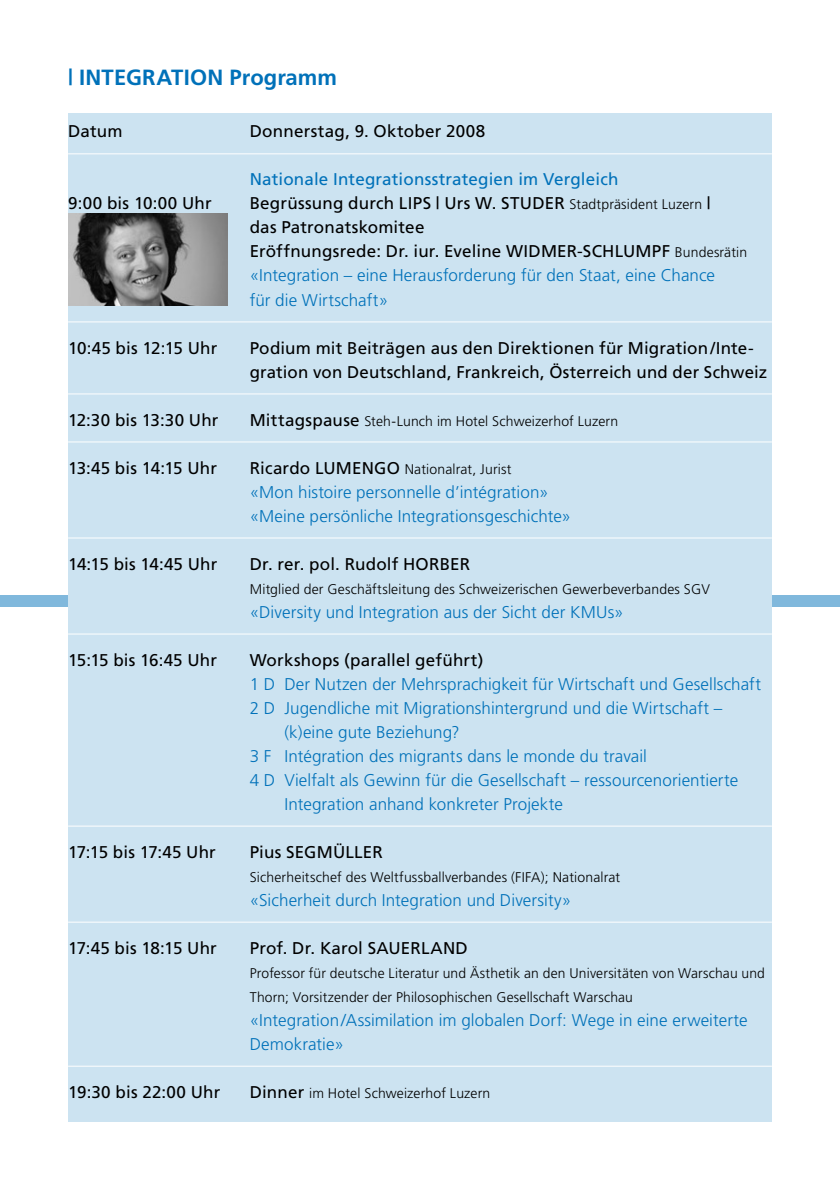
<style>
.page{position:relative;width:840px;height:1191px;background:#fff}
.page>*{position:absolute;margin:0;border:0;box-sizing:border-box;transform-origin:0 0}
.t1{font:700 22px "Frutiger";letter-spacing:.01em;color:#0071b9}
.t2{font:17px/24px "Frutiger";letter-spacing:.01em;color:#000}
.t3{font:300 17px/24px "Frutiger";letter-spacing:.005em;color:#0071b9}
.t4{font:17px "Frutiger";letter-spacing:.01em;color:#0071b9}
.t5{font:300 14px/24px "Frutiger";letter-spacing:.01em;color:#000}
.s1{font-weight:300;font-size:14px}
.s2{font-weight:300;color:#0071b9}
.s3{font-weight:400;font-size:17px}
</style>
<div class="page">
<div style="left:0;top:595px;width:839px;height:12px;background:#80b8dc"></div>
<div style="left:68px;top:113px;width:703px;height:1008px;background:#cce3f1"></div>
<hr style="left:68px;top:153px;width:703px;height:1px;background:#fff">
<hr style="left:68px;top:321px;width:703px;height:1px;background:#fff">
<hr style="left:68px;top:393px;width:703px;height:1px;background:#fff">
<hr style="left:68px;top:441px;width:703px;height:1px;background:#fff">
<hr style="left:68px;top:537px;width:703px;height:1px;background:#fff">
<hr style="left:68px;top:633px;width:703px;height:1px;background:#fff">
<hr style="left:68px;top:825px;width:703px;height:1px;background:#fff">
<hr style="left:68px;top:921px;width:703px;height:1px;background:#fff">
<hr style="left:68px;top:1065px;width:703px;height:1px;background:#fff">
<img style="left:68px;top:214px;width:159px;height:92px">
<p class="t1" style="left:68px;top:65px;width:270px">| Integration Programm</p>
<p class="t2" style="left:68px;top:119px;width:56px">Datum</p>
<p class="t2" style="left:249px;top:119px;width:237px">Donnerstag, 9. Oktober 2008</p>
<p class="t4" style="left:249px;top:169px;width:370px">Nationale Integrationsstrategien im Vergleich</p>
<p class="t2" style="left:68px;top:191px;width:145px">9:00 bis 10:00 Uhr</p>
<p class="t2" style="left:249px;top:191px;width:498px">Begrüssung durch LIPS | Urs W. STUDER <span class="s1">Stadtpräsident Luzern</span> |<br>das Patronatskomitee<br>Eröffnungsrede: Dr. iur. Eveline WIDMER-SCHLUMPF <span class="s1">Bundesrätin </span><span class="s2">«Integration – eine Herausforderung für den Staat, eine Chance<br>für die Wirtschaft»</span></p>
<p class="t2" style="left:68px;top:335px;width:151px">10:45 bis 12:15 Uhr</p>
<p class="t2" style="left:249px;top:335px;width:519px">Podium mit Beiträgen aus den Direktionen für Migration/Inte&shy;gration von Deutschland, Frankreich, Österreich und der Schweiz</p>
<p class="t2" style="left:68px;top:407px;width:152px">12:30 bis 13:30 Uhr</p>
<p class="t5" style="left:249px;top:409px;width:370px"><span class="s3">Mittagspause</span> Steh-Lunch im Hotel Schweizerhof Luzern</p>
<p class="t2" style="left:68px;top:455px;width:150px">13:45 bis 14:15 Uhr</p>
<p class="t5" style="left:249px;top:457px;width:263px"><span class="s3">Ricardo LUMENGO</span> Nationalrat, Jurist</p>
<p class="t3" style="left:249px;top:479px;width:322px">«Mon histoire personnelle d’intégration» «Meine persönliche Integrationsgeschichte»</p>
<p class="t2" style="left:68px;top:551px;width:151px">14:15 bis 14:45 Uhr</p>
<p class="t2" style="left:249px;top:551px;width:222px">Dr. rer. pol. Rudolf HORBER</p>
<p class="t5" style="left:249px;top:577px;width:461px">Mitglied der Geschäftsleitung des Schweizerischen Gewerbeverbandes SGV</p>
<p class="t3" style="left:249px;top:599px;width:375px">«Diversity und Integration aus der Sicht der KMUs»</p>
<p class="t2" style="left:68px;top:647px;width:150px">15:15 bis 16:45 Uhr</p>
<p class="t2" style="left:249px;top:647px;width:235px">Workshops (parallel geführt)</p>
<p class="t3" style="left:249px;top:671px;width:512px">1 D Der Nutzen der Mehrsprachigkeit für Wirtschaft und Gesellschaft</p>
<p class="t3" style="left:249px;top:695px;width:474px">2 D Jugendliche mit Migrationshintergrund und die Wirtschaft –</p>
<p class="t3" style="left:284px;top:719px;width:177px">(k)eine gute Beziehung?</p>
<p class="t3" style="left:249px;top:743px;width:398px">3 F Intégration des migrants dans le monde du travail</p>
<p class="t3" style="left:249px;top:767px;width:490px">4 D Vielfalt als Gewinn für die Gesellschaft – ressourcenorientierte</p>
<p class="t3" style="left:284px;top:791px;width:280px">Integration anhand konkreter Projekte</p>
<p class="t2" style="left:68px;top:839px;width:149px">17:15 bis 17:45 Uhr</p>
<p class="t2" style="left:249px;top:839px;width:135px">Pius SEGMÜLLER</p>
<p class="t5" style="left:249px;top:865px;width:372px">Sicherheitschef des Weltfussballverbandes (FIFA); Nationalrat</p>
<p class="t3" style="left:249px;top:887px;width:323px">«Sicherheit durch Integration und Diversity»</p>
<p class="t2" style="left:68px;top:935px;width:150px">17:45 bis 18:15 Uhr</p>
<p class="t2" style="left:249px;top:935px;width:219px">Prof. Dr. Karol SAUERLAND</p>
<p class="t5" style="left:249px;top:961px;width:516px">Professor für deutsche Literatur und Ästhetik an den Universitäten von Warschau und<br>Thorn; Vorsitzender der Philosophischen Gesellschaft Warschau</p>
<p class="t3" style="left:249px;top:1007px;width:499px">«Integration/Assimilation im globalen Dorf: Wege in eine erweiterte<br>Demokratie»</p>
<p class="t2" style="left:68px;top:1079px;width:154px">19:30 bis 22:00 Uhr</p>
<p class="t5" style="left:249px;top:1081px;width:242px"><span class="s3">Dinner</span> im Hotel Schweizerhof Luzern</p>
</div>
